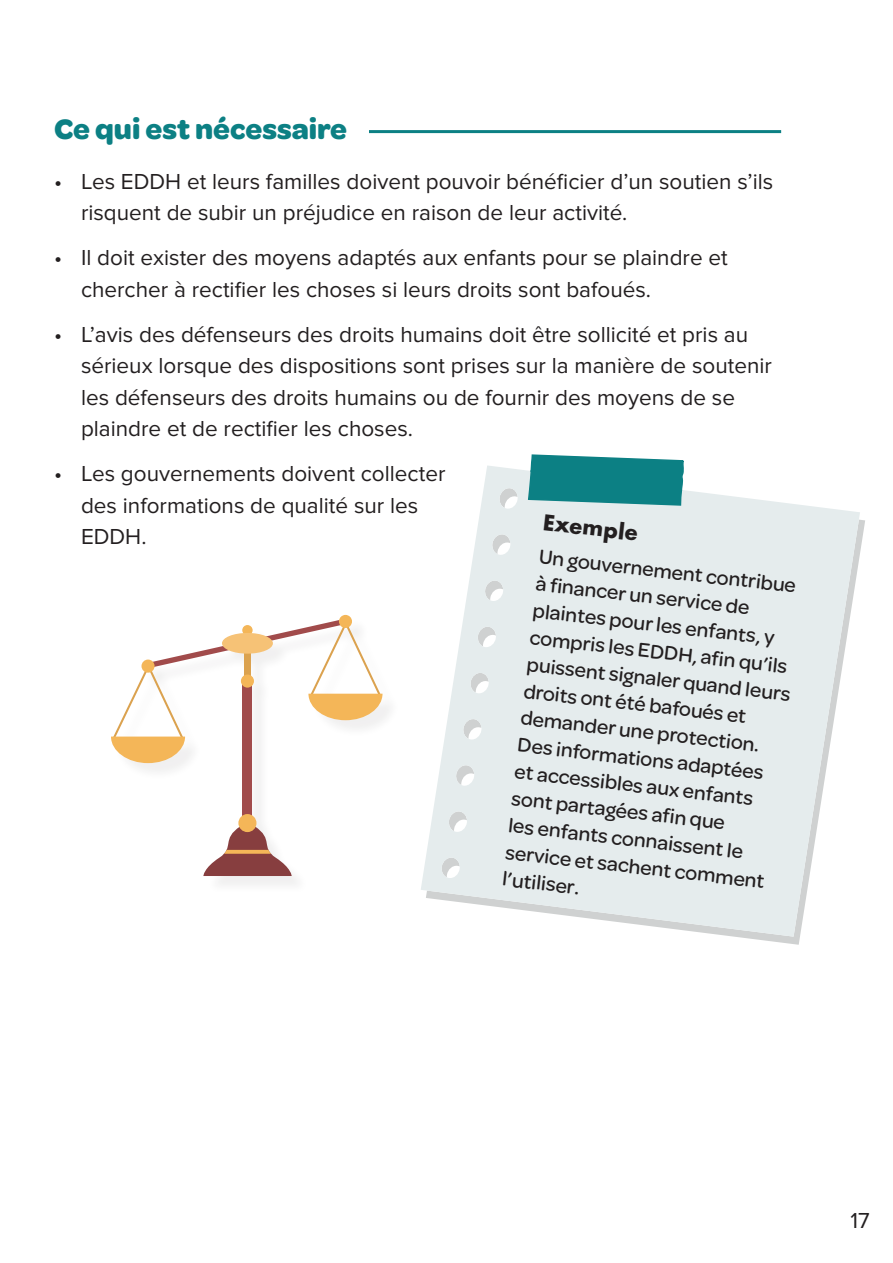
<style>
.page{position:relative;width:893px;height:1263px;background:#fff}
.page>*{position:absolute;margin:0;border:0;box-sizing:border-box;transform-origin:0 0}
.Box_Heading{font:700 30px "Omnes";color:#0c8084}
.t1{font:700 24px "Futura PT";color:#231f20}
.t2{font:22.5px/31.5px "Proxima Nova";color:#231f20}
.t3{font:500 21px/27px "Omnes";color:#231f20}
</style>
<div class="page">
<hr style="left:54px;top:130px;width:727px;height:3px;background:#0c8084">
<div style="left:54px;top:111px;width:314px;height:48px;background:#fff"></div>
<svg style="left:421px;top:465px;width:439px;height:472px;fill:#e5eced"></svg>
<svg style="left:527px;top:454px;width:158px;height:52px;background:#2e9195"></svg>
<div style="left:243px;top:682px;width:9px;height:139px;background:#a14b4b"></div>
<div style="left:339px;top:615px;width:13px;height:13px;background:#f4b658;border-radius:50%"></div>
<div style="left:238px;top:814px;width:18px;height:18px;background:#f4b658;border-radius:50%"></div>
<svg style="left:203px;top:826px;width:89px;height:50px"></svg>
<svg style="left:111px;top:619px;width:271px;height:144px"></svg>
<p class="Box_Heading" style="left:54px;top:108px;width:295px">Ce qui est nécessaire</p>
<p class="t2" style="left:81px;top:166px;width:694px;text-indent:-27px">• Les EDDH et leurs familles doivent pouvoir bénéficier d’un soutien s’ils risquent de subir un préjudice en raison de leur activité.</p>
<p class="t2" style="left:81px;top:242px;width:648px;text-indent:-27px">• Il doit exister des moyens adaptés aux enfants pour se plaindre et chercher à rectifier les choses si leurs droits sont bafoués.</p>
<p class="t2" style="left:81px;top:319px;width:692px;text-indent:-27px">• L’avis des défenseurs des droits humains doit être sollicité et pris au sérieux lorsque des dispositions sont prises sur la manière de soutenir les défenseurs des droits humains ou de fournir des moyens de se plaindre et de rectifier les choses.</p>
<p class="t2" style="left:81px;top:458px;width:366px;text-indent:-27px">• Les gouvernements doivent collecter des informations de qualité sur les<br>EDDH.</p>
<p class="t1" style="left:545px;top:506px;width:97px;rotate:7deg">Exemple</p>
<p class="t3" style="left:538px;top:543px;width:269px;rotate:6deg">Un gouvernement contribue à fi nancer un service de plaintes pour les enfants, y compris les EDDH, afi n qu’ils puissent signaler quand leurs droits ont été bafoués et demander une protection.<br>Des informations adaptées et accessibles aux enfants sont partagées afi n que<br>les enfants connaissent le service et sachent comment l’utiliser.</p>
<p class="t2" style="left:850px;top:1205px;width:21px">17</p>
</div>
